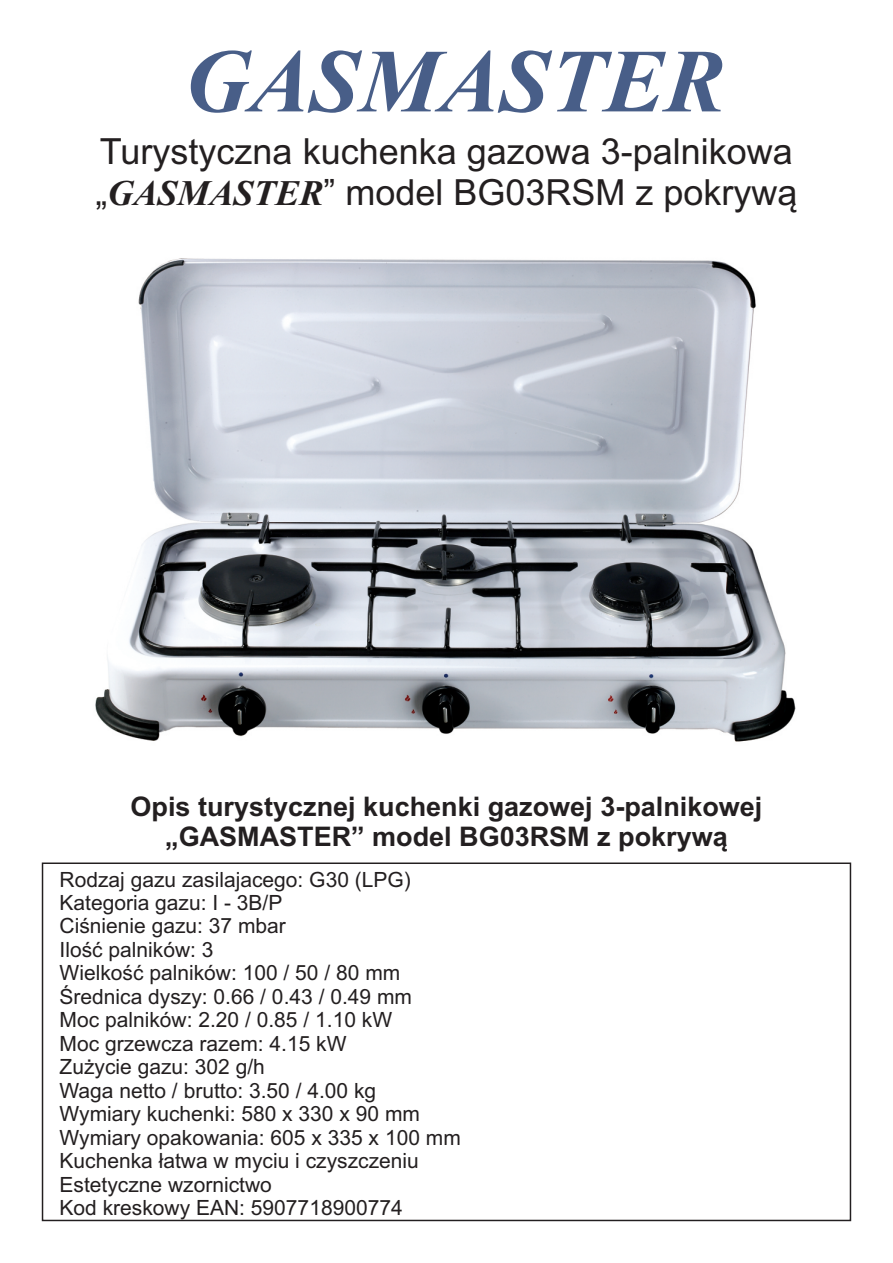
<style>
.page{position:relative;width:893px;height:1263px;background:#fff}
.page>*{position:absolute;margin:0;border:0;box-sizing:border-box;transform-origin:0 0}
.t1{font:italic 700 90px "Times New Roman";color:#485e88}
.t2{font:36px/40.2px "Arial";color:#231f20}
.t3{font:700 27px/30.2px "Arial";color:#231f20;text-align:center}
.t4{font:21px/23.4px "Arial";color:#231f20}
.s1{font-family:"Times New Roman";font-weight:700;font-style:italic}
</style>
<div class="page">
<img style="left:95px;top:258px;width:701px;height:484px">
<h1 class="t1" style="left:185px;top:50px;width:542px">GASMASTER</h1>
<h2 class="t2" style="left:95px;top:135px;width:704px">Turystyczna kuchenka gazowa 3-palnikowa „<span class="s1">GASMASTER</span>” model BG03RSM z pokryw¹</h2>
<p class="t3" style="left:131px;top:794px;width:633px">Opis turystycznej kuchenki gazowej 3-palnikowej „GASMASTER” model BG03RSM z pokryw¹</p>
<p class="t4" style="left:60px;top:869px;width:403px">Rodzaj gazu zasilajacego: G30 (LPG)<br>Kategoria gazu: I - 3B/P<br>Ciœnienie gazu: 37 mbar<br>Iloœæ palników: 3<br>Wielkoœæ palników: 100 / 50 / 80 mm<br>Œrednica dyszy: 0.66 / 0.43 / 0.49 mm<br>Moc palników: 2.20 / 0.85 / 1.10 kW<br>Moc grzewcza razem: 4.15 kW<br>Zu¿ycie gazu: 302 g/h<br>Waga netto / brutto: 3.50 / 4.00 kg<br>Wymiary kuchenki: 580 x 330 x 90 mm<br>Wymiary opakowania: 605 x 335 x 100 mm<br>Kuchenka ³atwa w myciu i czyszczeniu<br>Estetyczne wzornictwo<br>Kod kreskowy EAN: 5907718900774</p>
</div>
